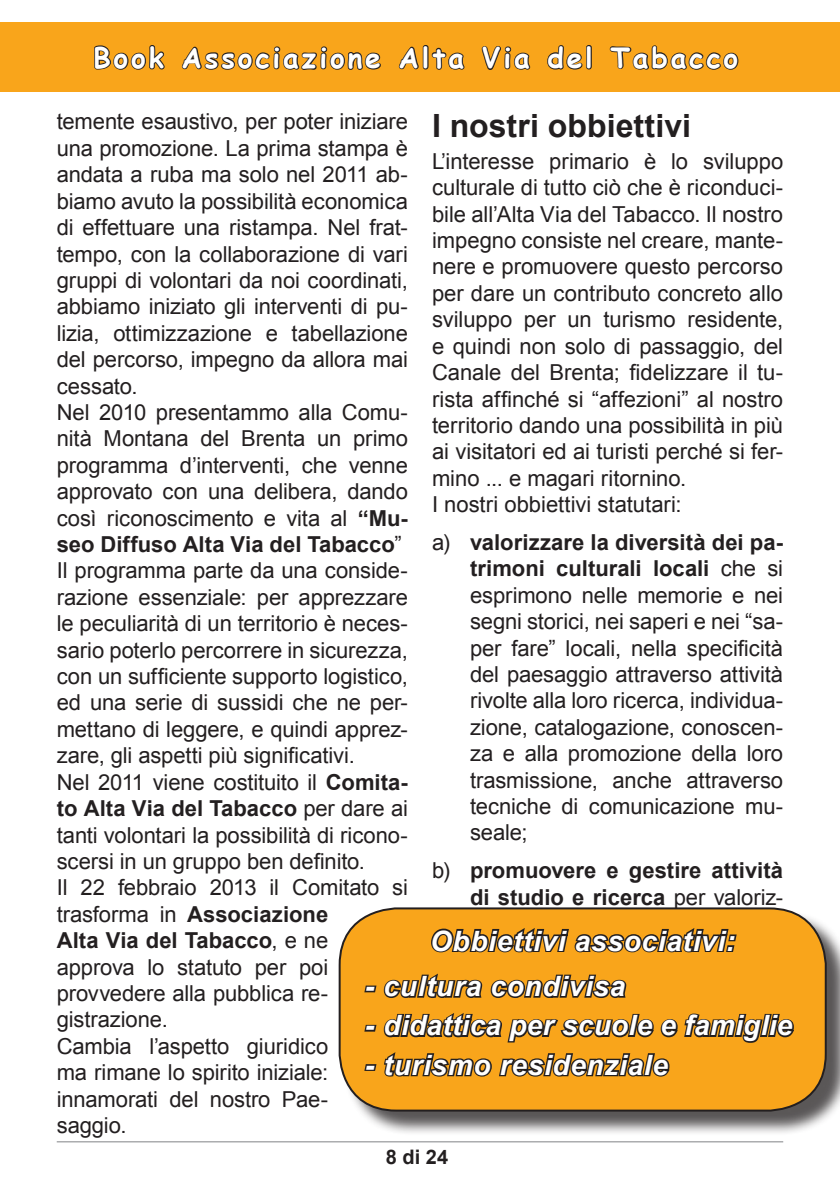
<style>
.page{position:relative;width:840px;height:1191px;background:#fff}
.page>*{position:absolute;margin:0;border:0;box-sizing:border-box;transform-origin:0 0}
.t1{font:700 32px "Arial";color:#231f20}
.t2{font:italic 700 28px "Arial";letter-spacing:.025em;color:#fff}
.t3{font:700 28px "Comic Sans MS";letter-spacing:.1em;color:#fff}
.t4{font:22px/26.4px "Arial";letter-spacing:-.005em;color:#231f20;text-align:justify}
.t5{font:700 22px/26.4px "Arial";color:#231f20;text-align:right}
.t6{font:700 20px "Arial";color:#231f20}
.s1{font-weight:700}
.s2{font-weight:400}
</style>
<div class="page">
<div style="left:0;top:22px;width:839px;height:70px;background:#f9a51b"></div>
<svg style="left:94px;top:45px;width:71px;height:25px"></svg>
<svg style="left:181px;top:46px;width:200px;height:24px"></svg>
<svg style="left:398px;top:45px;width:67px;height:25px"></svg>
<svg style="left:481px;top:46px;width:50px;height:24px"></svg>
<svg style="left:547px;top:45px;width:45px;height:25px"></svg>
<svg style="left:609px;top:45px;width:130px;height:25px"></svg>
<hr style="left:57px;top:1141px;width:725px;height:1px;background:#828487">
<div style="left:341px;top:910px;width:498px;height:226px;background:#231f20;opacity:.75"></div>
<div style="left:339px;top:908px;width:486px;height:202px;background:#f9a51b;border-radius:57px"></div>
<div style="left:338px;top:907px;width:488px;height:204px;border:2px solid #231f20;border-radius:57px"></div>
<svg style="left:431px;top:928px;width:306px;height:25px"></svg>
<svg style="left:364px;top:973px;width:263px;height:25px"></svg>
<svg style="left:364px;top:1013px;width:430px;height:64px"></svg>
<p class="t3" style="left:93px;top:37px;width:646px">Book Associazione Alta Via del Tabacco</p>
<p class="t4" style="left:57px;top:109px;width:352px">temente esaustivo, per poter iniziare una promozione. La prima stampa è andata a ruba ma solo nel 2011 ab&shy;biamo avuto la possibilità economica di effettuare una ristampa. Nel frat&shy;tempo, con la collaborazione di vari gruppi di volontari da noi coordinati, abbiamo iniziato gli interventi di pu&shy;lizia, ottimizzazione e tabellazione del percorso, impegno da allora mai cessato.</p>
<p class="t4" style="left:57px;top:399px;width:352px">Nel 2010 presentammo alla Comu&shy;nità Montana del Brenta un primo programma d’interventi, che venne approvato con una delibera, dando così riconoscimento e vita al <span class="s1">“Mu&shy;seo Diffuso Alta Via del Tabacco</span>”</p>
<p class="t4" style="left:57px;top:558px;width:352px">Il programma parte da una conside&shy;razione essenziale: per apprezzare le peculiarità di un territorio è neces&shy;sario poterlo percorrere in sicurezza, con un sufficiente supporto logistico, ed una serie di sussidi che ne per&shy;mettano di leggere, e quindi apprez&shy;zare, gli aspetti più significativi.</p>
<p class="t4" style="left:57px;top:769px;width:352px">Nel 2011 viene costituito il <span class="s1">Comita&shy;to Alta Via del Tabacco</span> per dare ai tanti volontari la possibilità di ricono&shy;scersi in un gruppo ben definito.</p>
<p class="t4" style="left:57px;top:874px;width:352px;text-align:left">Il 22 febbraio 2013 il Comitato si trasforma in <span class="s1">Associazione<br>Alta Via del Tabacco</span>, e ne approva lo statuto per poi provvedere alla pubblica re&shy;gistrazione.</p>
<p class="t4" style="left:57px;top:1033px;width:273px">Cambia l’aspetto giuridico ma rimane lo spirito iniziale: innamorati del nostro Pae&shy;saggio.</p>
<p class="t1" style="left:432px;top:104px;width:260px">I nostri obbiettivi</p>
<p class="t4" style="left:432px;top:148px;width:352px">L’interesse primario è lo sviluppo culturale di tutto ciò che è riconduci&shy;bile all’Alta Via del Tabacco. Il nostro impegno consiste nel creare, mante&shy;nere e promuovere questo percorso per dare un contributo concreto allo sviluppo per un turismo residente, e quindi non solo di passaggio, del Canale del Brenta; fidelizzare il tu&shy;rista affinché si “affezioni” al nostro territorio dando una possibilità in più ai visitatori ed ai turisti perché si fer&shy;mino ... e magari ritornino.</p>
<p class="t4" style="left:432px;top:491px;width:251px">I nostri obbiettivi statutari:</p>
<p class="t4" style="left:470px;top:529px;width:314px;text-indent:-38px">a) <span class="s1">valorizzare la diversità dei pa&shy;trimoni culturali locali</span> che si esprimono nelle memorie e nei segni storici, nei saperi e nei “sa&shy;per fare” locali, nella specificità del paesaggio attraverso attività rivolte alla loro ricerca, individua&shy;zione, catalogazione, conoscen&shy;za e alla promozione della loro trasmissione, anche attraverso tecniche di comunicazione mu&shy;seale;</p>
<p class="t5" style="left:432px;top:858px;width:352px"><span class="s2">b)</span> promuovere e gestire attività di studio e ricerca <span class="s2">per valoriz-</span></p>
<p class="t2" style="left:430px;top:922px;width:306px">Obbiettivi associativi:</p>
<p class="t2" style="left:365px;top:968px;width:261px">- cultura condivisa</p>
<p class="t2" style="left:365px;top:1007px;width:428px">- didattica per scuole e famiglie</p>
<p class="t2" style="left:365px;top:1046px;width:304px">- turismo residenziale</p>
<p class="t6" style="left:386px;top:1144px;width:64px">8 di 24</p>
</div>
